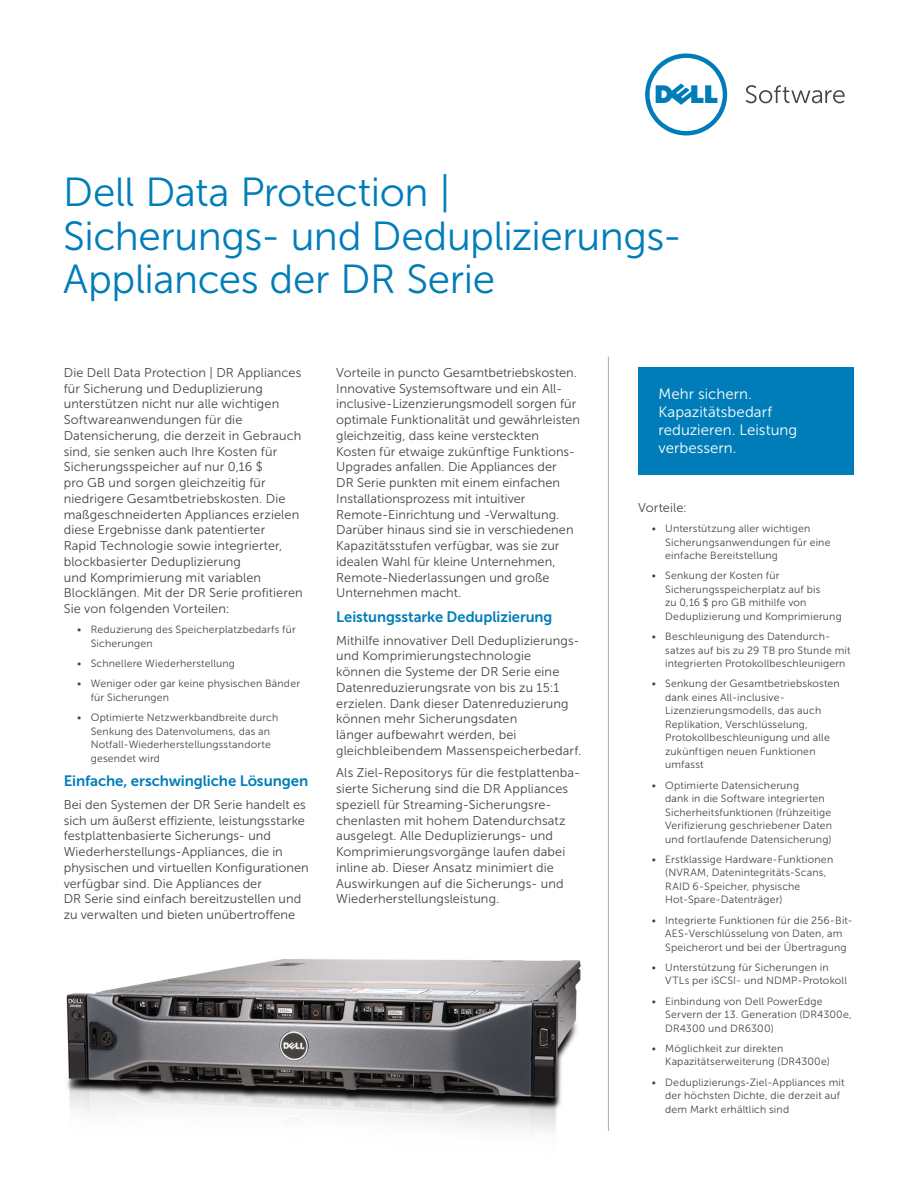
<style>
.page{position:relative;width:918px;height:1188px;background:#fff}
.page>*{position:absolute;margin:0;border:0;box-sizing:border-box;transform-origin:0 0}
._01_Headline_27{font:40.5px/43.5px "Museo Sans For Dell 300";letter-spacing:-.01em;color:#007db8}
._05_Section_Heading{font:15px "Museo Sans For Dell 700";letter-spacing:-.005em;color:#007db8}
._13_Callout_Box_Smal{font:15px/18px "Museo Sans For Dell 300";letter-spacing:.005em;color:#fff}
.t1{font:12.75px/15.8px "Museo Sans For Dell 300";letter-spacing:.005em;color:#444}
.t2{font:10.5px/13.5px "Museo Sans For Dell 300";letter-spacing:.015em;color:#444}
</style>
<div class="page">
<svg style="left:645px;top:53px;width:82px;height:83px"></svg>
<svg style="left:746px;top:85px;width:99px;height:18px"></svg>
<hr style="left:608px;top:357px;width:1px;height:774px;background:#aaa">
<div style="left:638px;top:367px;width:216px;height:108px;background:#007db8"></div>
<img style="left:66px;top:959px;width:515px;height:173px">
<p class="_01_Headline_27" style="left:63px;top:171px;width:621px">Dell Data Protection |<br>Sicherungs- und Deduplizierungs-<br>Appliances der DR Serie</p>
<p class="t1" style="left:64px;top:365px;width:241px">Die Dell Data Protection | DR Appliances für Sicherung und Deduplizierung unterstützen nicht nur alle wichtigen Softwareanwendungen für die Datensicherung, die derzeit in Gebrauch sind, sie senken auch Ihre Kosten für Sicherungsspeicher auf nur 0,16 $<br>pro GB und sorgen gleichzeitig für niedrigere Gesamtbetriebskosten. Die maßgeschneiderten Appliances erzielen diese Ergebnisse dank patentierter<br>Rapid Technologie sowie integrierter, blockbasierter Deduplizierung<br>und Komprimierung mit variablen Blocklängen. Mit der DR Serie profitieren Sie von folgenden Vorteilen:</p>
<p class="t2" style="left:91px;top:623px;width:207px;text-indent:-14px">• Reduzierung des Speicherplatzbedarfs für<br>Sicherungen</p>
<p class="t2" style="left:77px;top:657px;width:159px">• Schnellere Wiederherstellung</p>
<p class="t2" style="left:91px;top:677px;width:211px;text-indent:-14px">• Weniger oder gar keine physischen Bänder für Sicherungen</p>
<p class="t2" style="left:91px;top:711px;width:189px;text-indent:-14px">• Optimierte Netzwerkbandbreite durch<br>Senkung des Datenvolumens, das an<br>Notfall-Wiederherstellungsstandorte gesendet wird</p>
<p class="_05_Section_Heading" style="left:64px;top:773px;width:246px">Einfache, erschwingliche Lösungen</p>
<p class="t1" style="left:64px;top:797px;width:247px">Bei den Systemen der DR Serie handelt es sich um äußerst effiziente, leistungsstarke festplattenbasierte Sicherungs- und Wiederherstellungs-Appliances, die in physischen und virtuellen Konfigurationen verfügbar sind. Die Appliances der<br>DR Serie sind einfach bereitzustellen und zu verwalten und bieten unübertroffene</p>
<p class="t1" style="left:336px;top:365px;width:245px">Vorteile in puncto Gesamtbetriebskosten.<br>Innovative Systemsoftware und ein All&shy;inclusive-Lizenzierungsmodell sorgen für optimale Funktionalität und gewährleisten gleichzeitig, dass keine versteckten Kosten für etwaige zukünftige Funktions-Upgrades anfallen. Die Appliances der<br>DR Serie punkten mit einem einfachen Installationsprozess mit intuitiver Remote-Einrichtung und -Verwaltung.<br>Darüber hinaus sind sie in verschiedenen Kapazitätsstufen verfügbar, was sie zur idealen Wahl für kleine Unternehmen, Remote-Niederlassungen und große Unternehmen macht.</p>
<p class="_05_Section_Heading" style="left:336px;top:608px;width:218px">Leistungsstarke Deduplizierung</p>
<p class="t1" style="left:336px;top:632px;width:247px">Mithilfe innovativer Dell Deduplizierungs&shy;und Komprimierungstechnologie<br>können die Systeme der DR Serie eine Datenreduzierungsrate von bis zu 15:1 erzielen. Dank dieser Datenreduzierung können mehr Sicherungsdaten<br>länger aufbewahrt werden, bei gleichbleibendem Massenspeicherbedarf.</p>
<p class="t1" style="left:336px;top:765px;width:246px">Als Ziel-Repositorys für die festplattenba&shy;sierte Sicherung sind die DR Appliances speziell für Streaming-Sicherungsre&shy;chenlasten mit hohem Datendurchsatz ausgelegt. Alle Deduplizierungs- und Komprimierungsvorgänge laufen dabei inline ab. Dieser Ansatz minimiert die Auswirkungen auf die Sicherungs- und Wiederherstellungsleistung.</p>
<p class="_13_Callout_Box_Smal" style="left:659px;top:385px;width:140px">Mehr sichern.<br>Kapazitätsbedarf reduzieren. Leistung verbessern.</p>
<p class="t1" style="left:638px;top:500px;width:50px">Vorteile:</p>
<p class="t2" style="left:665px;top:522px;width:167px;text-indent:-14px">• Unterstützung aller wichtigen<br>Sicherungsanwendungen für eine einfache Bereitstellung</p>
<p class="t2" style="left:665px;top:569px;width:178px;text-indent:-14px">• Senkung der Kosten für<br>Sicherungsspeicherplatz auf bis<br>zu 0,16 $ pro GB mithilfe von<br>Deduplizierung und Komprimierung</p>
<p class="t2" style="left:665px;top:630px;width:187px;text-indent:-14px">• Beschleunigung des Datendurch&shy;satzes auf bis zu 29 TB pro Stunde mit integrierten Protokollbeschleunigern</p>
<p class="t2" style="left:665px;top:677px;width:176px;text-indent:-14px">• Senkung der Gesamtbetriebskosten dank eines All-inclusive-<br>Lizenzierungsmodells, das auch<br>Replikation, Verschlüsselung,<br>Protokollbeschleunigung und alle zukünftigen neuen Funktionen umfasst</p>
<p class="t2" style="left:665px;top:778px;width:168px;text-indent:-14px">• Optimierte Datensicherung<br>dank in die Software integrierten Sicherheitsfunktionen (frühzeitige Verifizierung geschriebener Daten und fortlaufende Datensicherung)</p>
<p class="t2" style="left:665px;top:852px;width:169px;text-indent:-14px">• Erstklassige Hardware-Funktionen (NVRAM, Datenintegritäts-Scans,<br>RAID 6-Speicher, physische<br>Hot-Spare-Datenträger)</p>
<p class="t2" style="left:665px;top:913px;width:189px;text-indent:-14px">• Integrierte Funktionen für die 256-Bit-<br>AES-Verschlüsselung von Daten, am<br>Speicherort und bei der Übertragung</p>
<p class="t2" style="left:665px;top:960px;width:183px;text-indent:-14px">• Unterstützung für Sicherungen in<br>VTLs per iSCSI- und NDMP-Protokoll</p>
<p class="t2" style="left:665px;top:994px;width:188px;text-indent:-14px">• Einbindung von Dell PowerEdge<br>Servern der 13. Generation (DR4300e,<br>DR4300 und DR6300)</p>
<p class="t2" style="left:665px;top:1041px;width:166px;text-indent:-14px">• Möglichkeit zur direkten<br>Kapazitätserweiterung (DR4300e)</p>
<p class="t2" style="left:665px;top:1075px;width:181px;text-indent:-14px">• Deduplizierungs-Ziel-Appliances mit der höchsten Dichte, die derzeit auf dem Markt erhältlich sind</p>
</div>
